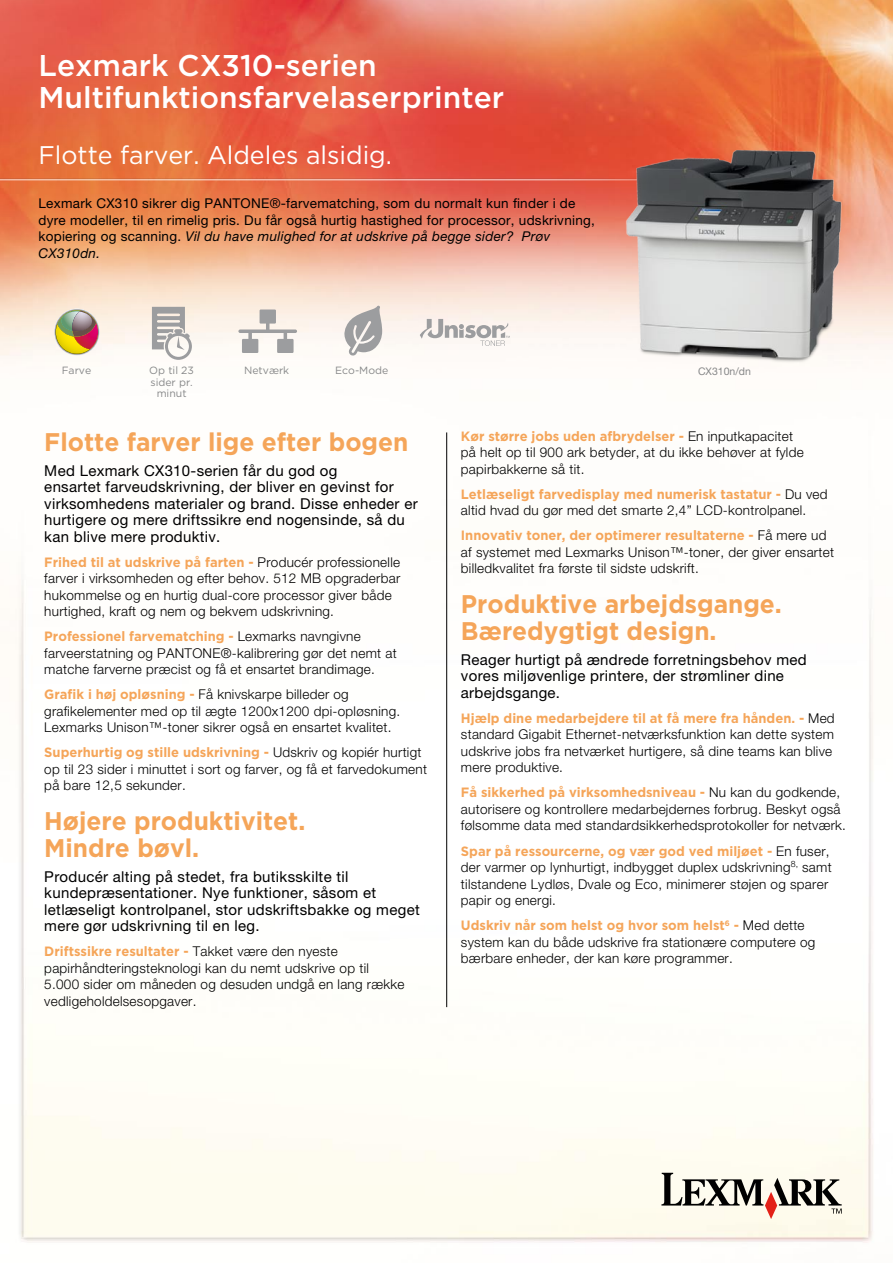
<style>
.page{position:relative;width:893px;height:1263px;background:#fff}
.page>*{position:absolute;margin:0;border:0;box-sizing:border-box;transform-origin:0 0}
.t1{font:500 30px/31.5px "Gotham";color:#fff}
.t2{font:700 25.5px/27px "Gotham";color:#f5a559;scale:.96 1}
.t3{font:25.5px "Gotham";color:#fff}
.t4{font:15px/16.5px "Helvetica Neue LT Pro";letter-spacing:.02em;color:#000}
.t5{font:13.8px "Helvetica Neue LT Std";color:#9c9d9f}
.t6{font:300 13.5px/16.5px "Helvetica Neue LT Pro";letter-spacing:.02em;color:#000}
.t7{font:700 13.5px "Gotham";color:#f5a559;scale:.96 1}
.t8{font:13.5px/16.5px "Helvetica Neue LT Pro";letter-spacing:.02em;color:#000}
.t9{font:12.9px "Helvetica Neue LT Std";color:#9c9d9f}
.t10{font:11.7px "Helvetica Neue LT Std";color:#9c9d9f}
.t11{font:10.5px/11.2px "Gotham";color:#878889;text-align:center}
.t12{font:10.5px "Helvetica Neue LT Pro";color:#878889}
.s1{font-style:italic}
.s2{font-family:"Helvetica Neue LT Pro";font-weight:300;color:#000}
.s3{font-family:"Gotham";font-weight:700;color:#f5a559}
</style>
<div class="page">
<img style="left:0;top:0;width:893px;height:1243px">
<img style="left:0;top:168px;width:893px;height:23px">
<svg style="left:420px;top:319px;width:90px;height:27px"></svg>
<svg style="left:344px;top:306px;width:38px;height:50px"></svg>
<svg style="left:152px;top:307px;width:40px;height:53px"></svg>
<svg style="left:238px;top:309px;width:59px;height:44px"></svg>
<svg style="left:661px;top:1173px;width:181px;height:46px"></svg>
<hr style="left:446px;top:432px;width:1px;height:575px;background:#000">
<svg style="left:56px;top:310px;width:42px;height:44px;background:#bc9b6a"></svg>
<img style="left:623px;top:132px;width:228px;height:256px">
<h1 class="t1" style="left:38px;top:49px;width:467px">Lexmark CX310-serien<br>Multifunktionsfarvelaserprinter</h1>
<h2 class="t3" style="left:38px;top:140px;width:355px">Flotte farver. Aldeles alsidig.</h2>
<p class="t8" style="left:38px;top:195px;width:558px">Lexmark CX310 sikrer dig PANTONE®-farvematching, som du normalt kun finder i de dyre modeller, til en rimelig pris. Du får også hurtig hastighed for processor, udskrivning, kopiering og scanning. <span class="s1">Vil du have mulighed for at udskrive på begge sider? Prøv CX310dn.</span></p>
<p class="t10" style="left:62px;top:359px;width:49px">2.4" LCD</p>
<p class="t10" style="left:142px;top:359px;width:71px">Up to 35ppm</p>
<p class="t10" style="left:246px;top:359px;width:46px">Network</p>
<p class="t10" style="left:325px;top:359px;width:56px">Eco-mode</p>
<p class="t9" style="left:46px;top:360px;width:54px">2.4" LCD</p>
<p class="t9" style="left:134px;top:360px;width:77px">Up to 35ppm</p>
<p class="t11" style="left:149px;top:365px;width:46px">Op til 23</p>
<p class="t9" style="left:247px;top:360px;width:50px">Network</p>
<p class="t9" style="left:333px;top:360px;width:61px">Eco-mode</p>
<p class="t11" style="left:150px;top:376px;width:44px">sider pr. minut</p>
<p class="t11" style="left:62px;top:365px;width:31px">Farve</p>
<p class="t11" style="left:335px;top:365px;width:55px">Eco-Mode</p>
<p class="t11" style="left:244px;top:365px;width:47px">Netværk</p>
<p class="t5" style="left:127px;top:365px;width:83px">Up to 35ppm</p>
<p class="t5" style="left:249px;top:365px;width:53px">Network</p>
<p class="t5" style="left:342px;top:365px;width:66px">Eco-mode</p>
<p class="t12" style="left:698px;top:365px;width:54px">CX310n/dn</p>
<h2 class="t2" style="left:44px;top:427px;width:381px">Flotte farver lige efter bogen</h2>
<p class="t4" style="left:44px;top:462px;width:375px">Med Lexmark CX310-serien får du god og<br>ensartet farveudskrivning, der bliver en gevinst for virksomhedens materialer og brand. Disse enheder er hurtigere og mere driftssikre end nogensinde, så du kan blive mere produktiv.</p>
<p class="t7" style="left:44px;top:554px;width:372px">Frihed til at udskrive på farten - <span class="s2">Producér professionelle</span></p>
<p class="t6" style="left:44px;top:570px;width:357px">farver i virksomheden og efter behov. 512 MB opgraderbar hukommelse og en hurtig dual-core processor giver både hurtighed, kraft og nem og bekvem udskrivning.</p>
<p class="t7" style="left:44px;top:628px;width:331px">Professionel farvematching - <span class="s2">Lexmarks navngivne</span></p>
<p class="t6" style="left:44px;top:644px;width:354px">farveerstatning og PANTONE®-kalibrering gør det nemt at matche farverne præcist og få et ensartet brandimage.</p>
<p class="t6" style="left:44px;top:686px;width:357px"><span class="s3">Grafik i høj opløsning -</span> Få knivskarpe billeder og grafikelementer med op til ægte 1200x1200 dpi-opløsning.<br>Lexmarks Unison™-toner sikrer også en ensartet kvalitet.</p>
<p class="t7" style="left:44px;top:744px;width:394px">Superhurtig og stille udskrivning - <span class="s2">Udskriv og kopiér hurtigt</span></p>
<p class="t6" style="left:44px;top:760px;width:384px">op til 23 sider i minuttet i sort og farver, og få et farvedokument på bare 12,5 sekunder.</p>
<h2 class="t2" style="left:44px;top:807px;width:273px">Højere produktivitet.<br>Mindre bøvl.</h2>
<p class="t4" style="left:44px;top:868px;width:377px">Producér alting på stedet, fra butiksskilte til kundepræsentationer. Nye funktioner, såsom et letlæseligt kontrolpanel, stor udskriftsbakke og meget mere gør udskrivning til en leg.</p>
<p class="t7" style="left:44px;top:944px;width:307px">Driftssikre resultater - <span class="s2">Takket være den nyeste</span></p>
<p class="t6" style="left:44px;top:959px;width:362px">papirhåndteringsteknologi kan du nemt udskrive op til<br>5.000 sider om måneden og desuden undgå en lang række vedligeholdelsesopgaver.</p>
<p class="t7" style="left:461px;top:428px;width:347px">Kør større jobs uden afbrydelser - <span class="s2">En inputkapacitet</span></p>
<p class="t6" style="left:461px;top:444px;width:344px">på helt op til 900 ark betyder, at du ikke behøver at fylde papirbakkerne så tit.</p>
<p class="t7" style="left:461px;top:486px;width:383px">Letlæseligt farvedisplay med numerisk tastatur - <span class="s2">Du ved</span></p>
<p class="t6" style="left:461px;top:502px;width:347px">altid hvad du gør med det smarte 2,4” LCD-kontrolpanel.</p>
<p class="t7" style="left:461px;top:528px;width:382px">Innovativ toner, der optimerer resultaterne - <span class="s2">Få mere ud</span></p>
<p class="t6" style="left:461px;top:543px;width:375px">af systemet med Lexmarks Unison™-toner, der giver ensartet billedkvalitet fra første til sidste udskrift.</p>
<h2 class="t2" style="left:461px;top:590px;width:336px">Produktive arbejdsgange.<br>Bæredygtigt design.</h2>
<p class="t4" style="left:461px;top:651px;width:347px">Reager hurtigt på ændrede forretningsbehov med vores miljøvenlige printere, der strømliner dine arbejdsgange.</p>
<p class="t7" style="left:461px;top:710px;width:391px">Hjælp dine medarbejdere til at få mere fra hånden. - <span class="s2">Med</span></p>
<p class="t6" style="left:461px;top:726px;width:374px">standard Gigabit Ethernet-netværksfunktion kan dette system udskrive jobs fra netværket hurtigere, så dine teams kan blive mere produktive.</p>
<p class="t7" style="left:461px;top:785px;width:397px">Få sikkerhed på virksomhedsniveau - <span class="s2">Nu kan du godkende,</span></p>
<p class="t6" style="left:461px;top:801px;width:386px">autorisere og kontrollere medarbejdernes forbrug. Beskyt også følsomme data med standardsikkerhedsprotokoller for netværk.</p>
<p class="t7" style="left:461px;top:843px;width:385px">Spar på ressourcerne, og vær god ved miljøet - <span class="s2">En fuser,</span></p>
<p class="t6" style="left:461px;top:859px;width:372px">der varmer op lynhurtigt, indbygget duplex udskrivning<sup>8,</sup> samt tilstandene Lydløs, Dvale og Eco, minimerer støjen og sparer papir og energi.</p>
<p class="t7" style="left:461px;top:917px;width:359px">Udskriv når som helst og hvor som helst<sup>6</sup> - <span class="s2">Med dette</span></p>
<p class="t6" style="left:461px;top:933px;width:356px">system kan du både udskrive fra stationære computere og bærbare enheder, der kan køre programmer.</p>
</div>
